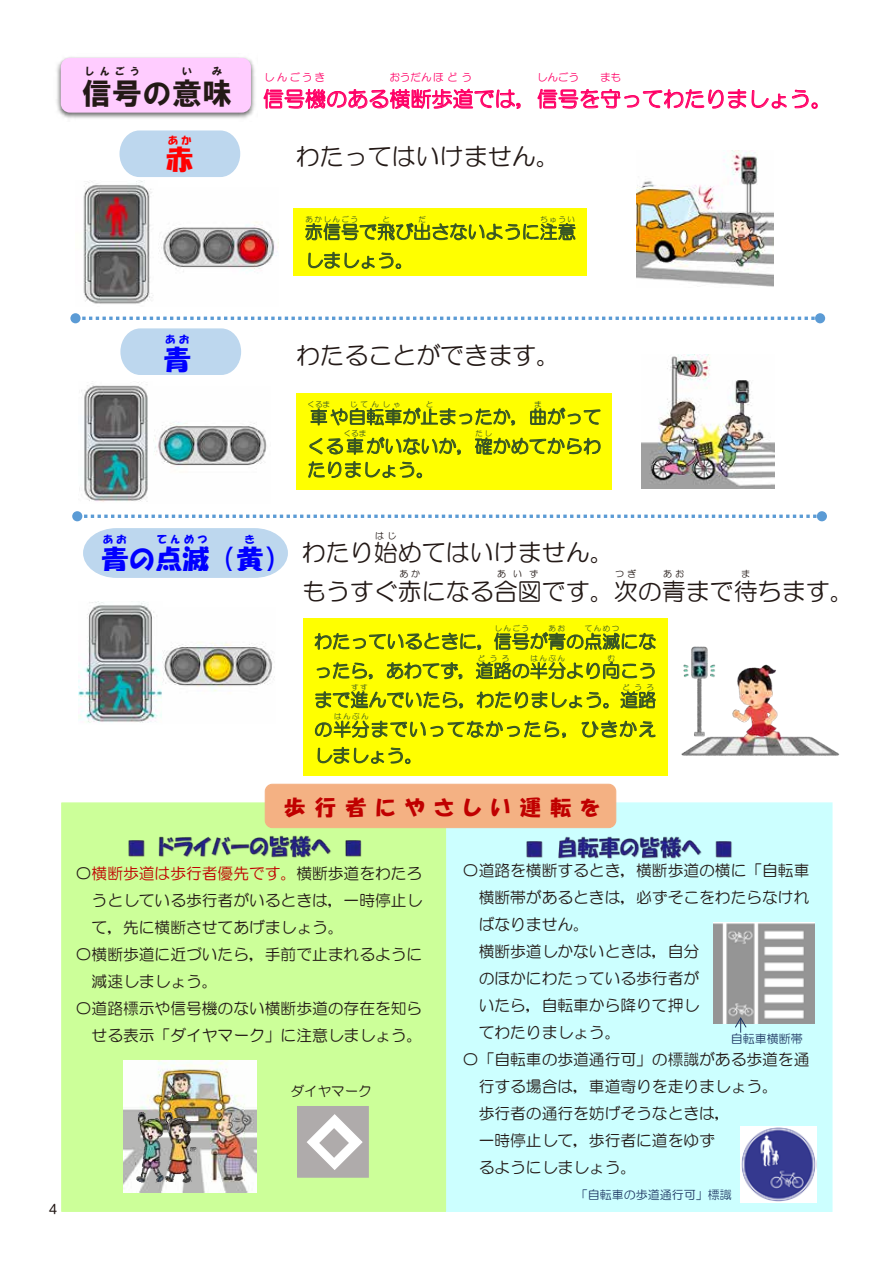
<style>
.page{position:relative;width:893px;height:1263px;background:#fff}
.page>*{position:absolute;margin:0;border:0;box-sizing:border-box;transform-origin:0 0}
.t1{font:30px "HG Soei Kakugothic UB";color:#231916}
.t2{font:27px "HG Soei Kakupoptai";color:#00f}
.t3{font:27px "HG Soei Kakupoptai";color:#f00}
.t4{font:24px "HG Maru Gothic MPRO";color:#231916}
.t5{font:21px "HG Maru Gothic MPRO";letter-spacing:.005em;color:#f06}
.t6{font:21px "HGP Soei Kakupoptai";letter-spacing:.46em;color:#c00000}
.t7{font:18px "HG Maru Gothic MPRO";letter-spacing:.005em;color:#385623}
.t8{font:18px "HG Maru Gothic MPRO";letter-spacing:.06em;color:#385623}
.t9{font:15.75px "HG Maru Gothic MPRO";color:#231916}
.t10{font:15.75px "HG Maru Gothic MPRO";color:#c00000}
.t11{font:13.5px "HG Maru Gothic MPRO";color:#231916}
.t12{font:12.75px "UD Shin M Go Pro";color:#221815}
.t13{font:12px "HG Maru Gothic MPRO";color:#1f3864}
.t14{font:10.5px "HG Maru Gothic MPRO";letter-spacing:.08em;color:#f06}
.t15{font:10.5px "HG Soei Kakupoptai";letter-spacing:.28em;color:#00f}
.t16{font:10.5px "HG Soei Kakugothic UB";color:#231916}
.t17{font:10.5px "HG Soei Kakupoptai";color:#f00}
.t18{font:9px "HG Maru Gothic MPRO";letter-spacing:.33em;color:#231916}
.t19{font:7.5px "HG Maru Gothic MPRO";letter-spacing:.205em;color:#385623}
.s1{color:#231916}
</style>
<div class="page">
<img style="left:56px;top:57px;width:199px;height:62px">
<div style="left:61px;top:58px;width:190px;height:55px;background:#fcf;border-radius:9px"></div>
<svg style="left:119px;top:130px;width:122px;height:47px;background:#c2daef"></svg>
<img style="left:636px;top:150px;width:137px;height:137px">
<div style="left:294px;top:209px;width:293px;height:67px;background:#ff0"></div>
<svg style="left:82px;top:317px;width:733px;height:3px"></svg>
<div style="left:815px;top:313px;width:10px;height:10px;background:#5b9bd5;border-radius:50%"></div>
<div style="left:70px;top:313px;width:11px;height:10px;background:#5b9bd5;border-radius:50%"></div>
<img style="left:641px;top:354px;width:134px;height:134px">
<div style="left:296px;top:394px;width:316px;height:96px;background:#ff0"></div>
<svg style="left:82px;top:515px;width:735px;height:3px"></svg>
<div style="left:817px;top:511px;width:10px;height:10px;background:#5b9bd5;border-radius:50%"></div>
<div style="left:72px;top:511px;width:10px;height:10px;background:#5b9bd5;border-radius:50%"></div>
<img style="left:681px;top:646px;width:159px;height:110px">
<div style="left:303px;top:618px;width:364px;height:158px;background:#ff0"></div>
<img style="left:83px;top:181px;width:69px;height:123px">
<img style="left:159px;top:221px;width:118px;height:51px">
<img style="left:79px;top:382px;width:69px;height:120px">
<img style="left:153px;top:422px;width:114px;height:46px">
<img style="left:79px;top:602px;width:84px;height:121px">
<img style="left:163px;top:642px;width:112px;height:50px">
<svg style="left:120px;top:328px;width:121px;height:47px;background:#c2daef"></svg>
<svg style="left:83px;top:528px;width:205px;height:50px;background:#c1d9ef"></svg>
<div style="left:445px;top:803px;width:387px;height:408px;background:#cff"></div>
<div style="left:445px;top:802px;width:387px;height:410px;border:2px solid #cff"></div>
<div style="left:62px;top:803px;width:383px;height:408px;background:#cf9"></div>
<div style="left:61px;top:802px;width:385px;height:410px;border:2px solid #cf9"></div>
<img style="left:128px;top:820px;width:279px;height:38px">
<img style="left:124px;top:1060px;width:132px;height:132px">
<img style="left:135px;top:1109px;width:62px;height:76px">
<div style="left:298px;top:1107px;width:70px;height:70px;background:#afabab"></div>
<div style="left:297px;top:1106px;width:72px;height:72px;border:2px solid #afabab"></div>
<svg style="left:307px;top:1114px;width:56px;height:56px"></svg>
<img style="left:516px;top:821px;width:216px;height:38px">
<img style="left:714px;top:922px;width:101px;height:101px">
<svg style="left:734px;top:1016px;width:13px;height:17px"></svg>
<div style="left:265px;top:784px;width:351px;height:44px;background:#f4b183;border-radius:7px"></div>
<div style="left:265px;top:784px;width:351px;height:44px;border:1px solid #f4b183;border-radius:7px"></div>
<img style="left:740px;top:1127px;width:77px;height:76px">
<p class="t16" style="left:84px;top:66px;width:57px">しんごう</p>
<p class="t16" style="left:182px;top:66px;width:12px">い</p>
<p class="t16" style="left:212px;top:66px;width:12px">み</p>
<h1 class="t1" style="left:82px;top:78px;width:151px">信号の意味</h1>
<p class="t17" style="left:168px;top:135px;width:26px">あか</p>
<h2 class="t3" style="left:166px;top:146px;width:28px">赤</h2>
<p class="t14" style="left:264px;top:72px;width:63px">しんごうき</p>
<p class="t14" style="left:389px;top:72px;width:84px">おうだんほどう</p>
<p class="t14" style="left:537px;top:72px;width:44px">しんごう</p>
<p class="t14" style="left:600px;top:72px;width:23px">まも</p>
<h3 class="t5" style="left:263px;top:88px;width:570px">信号機のある横断歩道では，信号を守ってわたりましょう。</h3>
<h3 class="t4" style="left:296px;top:144px;width:266px">わたってはいけません。</h3>
<p class="t19" style="left:306px;top:215px;width:54px">あかしんごう</p>
<p class="t19" style="left:382px;top:215px;width:9px">と</p>
<p class="t19" style="left:419px;top:215px;width:9px">だ</p>
<p class="t19" style="left:540px;top:215px;width:36px">ちゅうい</p>
<p class="t7" style="left:305px;top:251px;width:110px">しましょう。</p>
<p class="t7" style="left:305px;top:223px;width:272px">赤信号で飛び出さないように注意</p>
<p class="t15" style="left:165px;top:334px;width:26px">あお</p>
<h2 class="t2" style="left:164px;top:345px;width:28px">青</h2>
<h3 class="t4" style="left:296px;top:343px;width:266px">わたることができます。</h3>
<p class="t19" style="left:308px;top:400px;width:24px">くるま</p>
<p class="t19" style="left:350px;top:400px;width:52px">じてんしゃ</p>
<p class="t19" style="left:426px;top:400px;width:9px">と</p>
<p class="t19" style="left:534px;top:400px;width:9px">ま</p>
<p class="t7" style="left:308px;top:437px;width:295px">くる車がいないか，確かめてからわ</p>
<p class="t7" style="left:310px;top:408px;width:293px">車や自転車が止まったか，曲がって</p>
<p class="t19" style="left:344px;top:430px;width:24px">くるま</p>
<p class="t19" style="left:475px;top:430px;width:18px">たし</p>
<p class="t7" style="left:308px;top:461px;width:128px">たりましょう。</p>
<p class="t12" style="left:49px;top:1199px;width:10px">4</p>
<p class="t15" style="left:103px;top:534px;width:26px">あお</p>
<p class="t15" style="left:157px;top:534px;width:53px">てんめつ</p>
<p class="t15" style="left:245px;top:534px;width:12px">き</p>
<h2 class="t2" style="left:101px;top:545px;width:190px">青の点滅（黄）</h2>
<p class="t18" style="left:375px;top:531px;width:22px">はじ</p>
<h3 class="t4" style="left:302px;top:541px;width:314px">わたり始めてはいけません。</h3>
<p class="t18" style="left:399px;top:570px;width:22px">あか</p>
<p class="t18" style="left:497px;top:570px;width:43px">あいず</p>
<p class="t18" style="left:615px;top:570px;width:22px">つぎ</p>
<p class="t18" style="left:663px;top:570px;width:22px">あお</p>
<p class="t18" style="left:741px;top:570px;width:10px">ま</p>
<h3 class="t4" style="left:302px;top:579px;width:554px">もうすぐ赤になる合図です。次の青まで待ちます。</h3>
<p class="t19" style="left:494px;top:625px;width:36px">しんごう</p>
<p class="t19" style="left:549px;top:625px;width:18px">あお</p>
<p class="t19" style="left:585px;top:625px;width:36px">てんめつ</p>
<p class="t7" style="left:314px;top:662px;width:344px">ったら，あわてず，道路の半分より向こう</p>
<p class="t7" style="left:314px;top:632px;width:344px">わたっているときに，信号が青の点滅にな</p>
<p class="t19" style="left:478px;top:654px;width:33px">どうろ</p>
<p class="t19" style="left:531px;top:654px;width:36px">はんぶん</p>
<p class="t19" style="left:607px;top:654px;width:9px">む</p>
<p class="t7" style="left:314px;top:691px;width:343px">まで進んでいたら，わたりましょう。道路</p>
<p class="t19" style="left:351px;top:683px;width:18px">すす</p>
<p class="t19" style="left:622px;top:683px;width:33px">どうろ</p>
<p class="t8" style="left:314px;top:720px;width:344px">の半分までいってなかったら，ひきかえ</p>
<p class="t19" style="left:334px;top:713px;width:36px">はんぶん</p>
<p class="t7" style="left:314px;top:746px;width:110px">しましょう。</p>
<h3 class="t6" style="left:284px;top:796px;width:317px">歩行者にやさしい運転を</h3>
<p class="t10" style="left:76px;top:866px;width:348px"><span class="s1">〇</span>横断歩道は歩行者優先です。<span class="s1">横断歩道をわたろ</span></p>
<p class="t9" style="left:92px;top:893px;width:332px">うとしている歩行者がいるときは，一時停止し</p>
<p class="t9" style="left:92px;top:920px;width:253px">て，先に横断させてあげましょう。</p>
<p class="t9" style="left:76px;top:947px;width:348px">〇横断歩道に近づいたら，手前で止まれるように</p>
<p class="t9" style="left:92px;top:974px;width:127px">減速しましょう。</p>
<p class="t9" style="left:76px;top:1000px;width:348px">〇道路標示や信号機のない横断歩道の存在を知ら</p>
<p class="t9" style="left:92px;top:1027px;width:332px">せる表示「ダイヤマーク」に注意しましょう。</p>
<p class="t11" style="left:291px;top:1084px;width:82px">ダイヤマーク</p>
<p class="t9" style="left:463px;top:863px;width:348px">〇道路を横断するとき，横断歩道の横に「自転車</p>
<p class="t9" style="left:479px;top:890px;width:332px">横断帯があるときは，必ずそこをわたらなけれ</p>
<p class="t9" style="left:479px;top:917px;width:112px">ばなりません。</p>
<p class="t9" style="left:479px;top:944px;width:222px">横断歩道しかないときは，自分</p>
<p class="t9" style="left:479px;top:971px;width:222px">のほかにわたっている歩行者が</p>
<p class="t9" style="left:479px;top:998px;width:222px">いたら，自転車から降りて押し</p>
<p class="t9" style="left:479px;top:1025px;width:143px">てわたりましょう。</p>
<p class="t9" style="left:463px;top:1052px;width:348px">〇「自転車の歩道通行可」の標識がある歩道を通</p>
<p class="t9" style="left:479px;top:1079px;width:301px">行する場合は，車道寄りを走りましょう。</p>
<p class="t9" style="left:479px;top:1106px;width:253px">歩行者の通行を妨げそうなときは，</p>
<p class="t9" style="left:479px;top:1133px;width:238px">一時停止して，歩行者に道をゆず</p>
<p class="t9" style="left:479px;top:1160px;width:159px">るようにしましょう。</p>
<p class="t13" style="left:731px;top:1033px;width:73px">自転車横断帯</p>
<p class="t13" style="left:576px;top:1189px;width:157px">「自転車の歩道通行可」標識</p>
</div>
